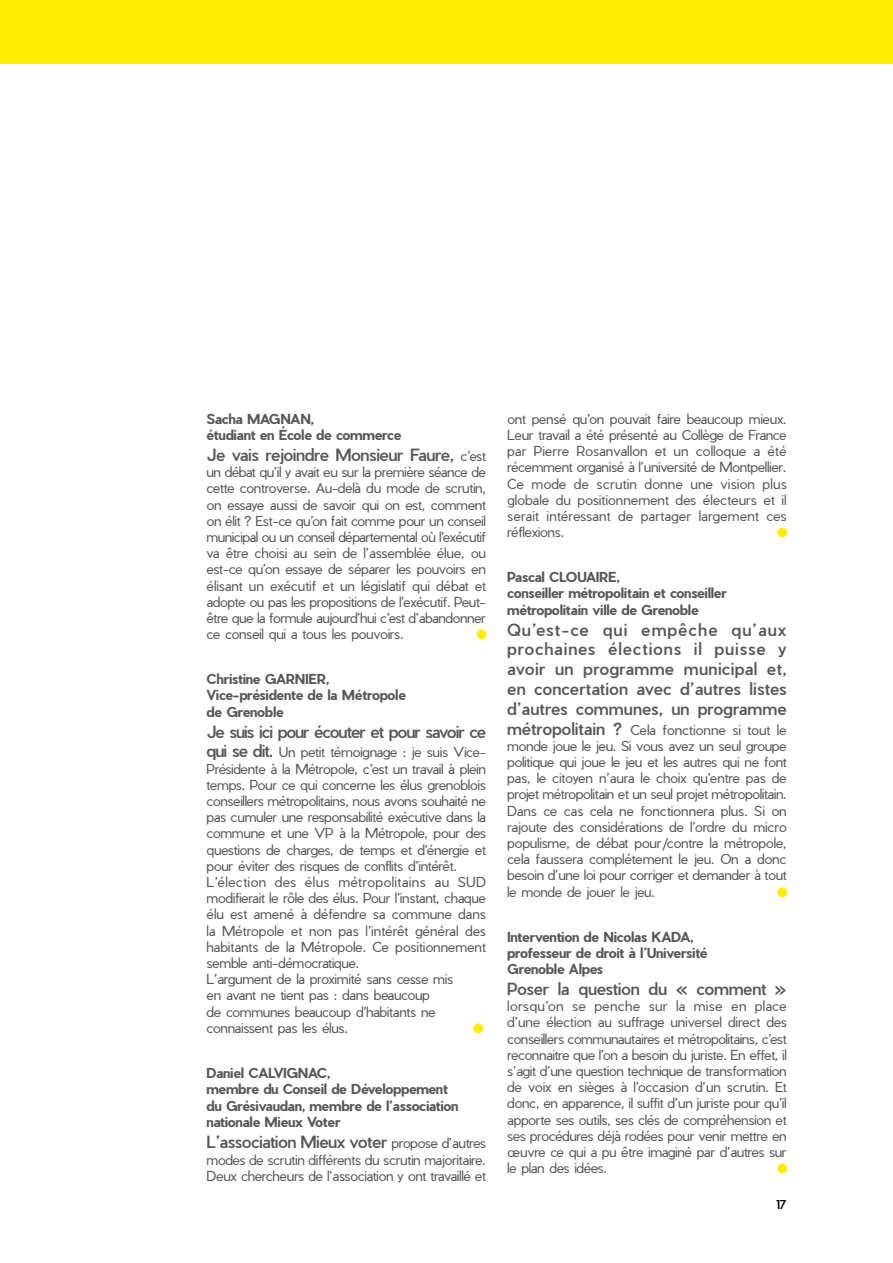
<style>
.page{position:relative;width:893px;height:1263px;background:#fff}
.page>*{position:absolute;margin:0;border:0;box-sizing:border-box;transform-origin:0 0}
.t1{font:500 16.5px/19.8px "Pier Sans";letter-spacing:-.02em;color:#575756;text-align:justify}
.t2{font:500 16.5px "Pier Sans";letter-spacing:-.055em;color:#575756}
.t3{font:300 13.5px/16.2px "Pier Sans";letter-spacing:-.02em;color:#575756;text-align:justify}
.t4{font:700 13.5px/16.2px "Pier Sans";letter-spacing:-.015em;color:#575756}
.t5{font:13.5px "Zapf Dingbats ITC";color:#ffed00}
.t6{font:500 12px "Pier Sans";color:#000}
.s1{font-weight:300;font-size:13.5px}
.s2{font-weight:500;font-size:16.5px}
</style>
<div class="page">
<div style="left:0;top:0;width:893px;height:64px;background:#ffed00"></div>
<p class="t4" style="left:207px;top:411px;width:196px">Sacha MAGNAN,<br>étudiant en École de commerce</p>
<p class="t1" style="left:207px;top:445px;width:281px">Je vais rejoindre Monsieur Faure, <span class="s1">c’est</span></p>
<p class="t3" style="left:207px;top:464px;width:281px">un débat qu’il y avait eu sur la première séance de cette controverse. Au-delà du mode de scrutin, on essaye aussi de savoir qui on est, comment on élit ? Est-ce qu’on fait comme pour un conseil municipal ou un conseil départemental où l’exécutif va être choisi au sein de l’assemblée élue, ou est-ce qu’on essaye de séparer les pouvoirs en élisant un exécutif et un législatif qui débat et adopte ou pas les propositions de l’exécutif. Peut&shy;être que la formule aujourd’hui c’est d’abandonner ce conseil qui a tous les pouvoirs.</p>
<p class="t5" style="left:477px;top:628px;width:12px">●</p>
<p class="t4" style="left:207px;top:671px;width:201px">Christine GARNIER,<br>Vice-présidente de la Métropole de Grenoble</p>
<p class="t2" style="left:207px;top:720px;width:281px">Je suis ici pour écouter et pour savoir ce</p>
<p class="t3" style="left:207px;top:744px;width:281px;text-align:left"><span class="s2">qui se dit.</span> Un petit témoignage : je suis Vice-Présidente à la Métropole, c’est un travail à plein temps. Pour ce qui concerne les élus grenoblois conseillers métropolitains, nous avons souhaité ne pas cumuler une responsabilité exécutive dans la commune et une VP à la Métropole, pour des questions de charges, de temps et d’énergie et pour éviter des risques de conflits d’intérêt.<br>L’élection des élus métropolitains au SUD modifierait le rôle des élus. Pour l’instant, chaque élu est amené à défendre sa commune dans la Métropole et non pas l’intérêt général des habitants de la Métropole. Ce positionnement semble anti-démocratique.<br>L’argument de la proximité sans cesse mis<br>en avant ne tient pas : dans beaucoup<br>de communes beaucoup d’habitants ne connaissent pas les élus.</p>
<p class="t5" style="left:473px;top:1022px;width:12px">●</p>
<p class="t4" style="left:207px;top:1064px;width:253px">Daniel CALVIGNAC,<br>membre du Conseil de Développement du Grésivaudan, membre de l’association nationale Mieux Voter</p>
<p class="t1" style="left:207px;top:1132px;width:281px">L’association Mieux voter <span class="s1">propose d’autres</span></p>
<p class="t3" style="left:207px;top:1151px;width:281px">modes de scrutin différents du scrutin majoritaire.<br>Deux chercheurs de l’association y ont travaillé et</p>
<p class="t3" style="left:507px;top:411px;width:281px">ont pensé qu’on pouvait faire beaucoup mieux.<br>Leur travail a été présenté au Collège de France par Pierre Rosanvallon et un colloque a été récemment organisé à l’université de Montpellier.<br>Ce mode de scrutin donne une vision plus globale du positionnement des électeurs et il serait intéressant de partager largement ces réflexions.</p>
<p class="t5" style="left:777px;top:526px;width:12px">●</p>
<p class="t4" style="left:507px;top:569px;width:221px">Pascal CLOUAIRE,<br>conseiller métropolitain et conseiller métropolitain ville de Grenoble</p>
<p class="t1" style="left:507px;top:619px;width:281px">Qu’est-ce qui empêche qu’aux prochaines élections il puisse y avoir un programme municipal et, en concertation avec d’autres listes d’autres communes, un programme</p>
<p class="t3" style="left:507px;top:721px;width:281px"><span class="s2">métropolitain ?</span> Cela fonctionne si tout le monde joue le jeu. Si vous avez un seul groupe politique qui joue le jeu et les autres qui ne font pas, le citoyen n’aura le choix qu’entre pas de projet métropolitain et un seul projet métropolitain.<br>Dans ce cas cela ne fonctionnera plus. Si on rajoute des considérations de l’ordre du micro populisme, de débat pour/contre la métropole, cela faussera complétement le jeu. On a donc besoin d’une loi pour corriger et demander à tout le monde de jouer le jeu.</p>
<p class="t5" style="left:777px;top:885px;width:12px">●</p>
<p class="t4" style="left:507px;top:928px;width:202px">Intervention de Nicolas KADA, professeur de droit à l’Université<br>Grenoble Alpes</p>
<p class="t1" style="left:507px;top:979px;width:281px">Poser la question du « comment »</p>
<p class="t3" style="left:507px;top:998px;width:281px">lorsqu’on se penche sur la mise en place d’une élection au suffrage universel direct des conseillers communautaires et métropolitains, c’est reconnaitre que l’on a besoin du juriste. En effet, il s’agit d’une question technique de transformation de voix en sièges à l’occasion d’un scrutin. Et donc, en apparence, il suffit d’un juriste pour qu’il apporte ses outils, ses clés de compréhension et ses procédures déjà rodées pour venir mettre en œuvre ce qui a pu être imaginé par d’autres sur le plan des idées.</p>
<p class="t5" style="left:777px;top:1162px;width:12px">●</p>
<p class="t6" style="left:776px;top:1196px;width:12px">17</p>
</div>
